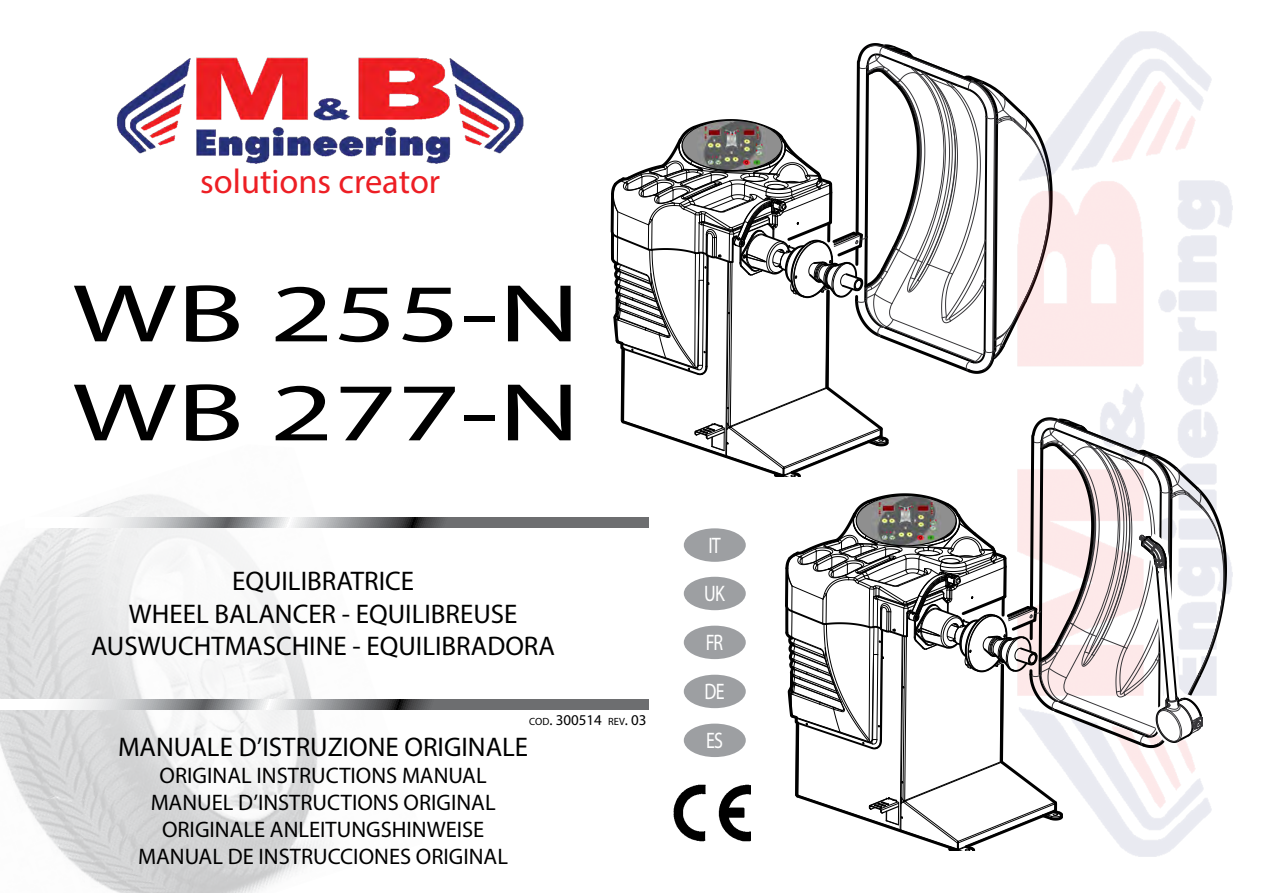
<style>
.page{position:relative;width:1263px;height:893px;background:#fff}
.page>*{position:absolute;margin:0;border:0;box-sizing:border-box;transform-origin:0 0}
.t1{font:82.5px/99px "Myriad Pro";color:#000;scale:1.5 1}
.t2{font:34.5px "Myriad Pro";color:#ed1e24}
.t3{font:27px/32.4px "Myriad Pro";color:#000;text-align:center}
.t4{font:22.5px/27px "Myriad Pro";color:#000;text-align:center}
.t5{font:22.5px "Myriad Pro";letter-spacing:-.05em;color:#fff;scale:.8 1}
.t6{font:15px "Myriad Pro";color:#000}
.s1{font-size:10.5px}
</style>
<div class="page">
<img style="left:1121px;top:31px;width:112px;height:826px">
<img style="left:0;top:494px;width:425px;height:399px">
<img style="left:116px;top:57px;width:408px;height:107px">
<svg style="left:26px;top:517px;width:583px;height:10px"></svg>
<svg style="left:0;top:699px;width:609px;height:10px"></svg>
<svg style="left:609px;top:42px;width:619px;height:809px"></svg>
<div style="left:856px;top:495px;width:100px;height:51px;border:1px solid #000;border-radius:50%"></div>
<div style="left:684px;top:724px;width:62px;height:33px;background:#9d9fa2;border-radius:50%"></div>
<div style="left:684px;top:675px;width:62px;height:33px;background:#9d9fa2;border-radius:50%"></div>
<div style="left:684px;top:626px;width:62px;height:33px;background:#9d9fa2;border-radius:50%"></div>
<div style="left:684px;top:577px;width:62px;height:33px;background:#9d9fa2;border-radius:50%"></div>
<div style="left:684px;top:528px;width:62px;height:34px;background:#9d9fa2;border-radius:50%"></div>
<h2 class="t2" style="left:200px;top:160px;width:241px">solutions creator</h2>
<h1 class="t1" style="left:72px;top:263px;width:340px">WB 255-N<br>WB 277-N</h1>
<p class="t3" style="left:91px;top:565px;width:465px">EQUILIBRATRICE<br>WHEEL BALANCER - EQUILIBREUSE<br>AUSWUCHTMASCHINE - EQUILIBRADORA</p>
<p class="t6" style="left:529px;top:710px;width:119px"><span class="s1">COD</span> . 300514 <span class="s1">REV</span>. 03</p>
<p class="t3" style="left:118px;top:730px;width:412px">MANUALE D’ISTRUZIONE ORIGINALE</p>
<p class="t4" style="left:138px;top:761px;width:371px">ORIGINAL INSTRUCTIONS MANUAL<br>MANUEL D’INSTRUCTIONS ORIGINAL<br>ORIGINALE ANLEITUNGSHINWEISE<br>MANUAL DE INSTRUCCIONES ORIGINAL</p>
<p class="t5" style="left:708px;top:531px;width:17px">IT</p>
<p class="t5" style="left:704px;top:579px;width:27px">UK</p>
<p class="t5" style="left:706px;top:628px;width:23px">FR</p>
<p class="t5" style="left:704px;top:677px;width:26px">DE</p>
<p class="t5" style="left:706px;top:726px;width:23px">ES</p>
</div>
